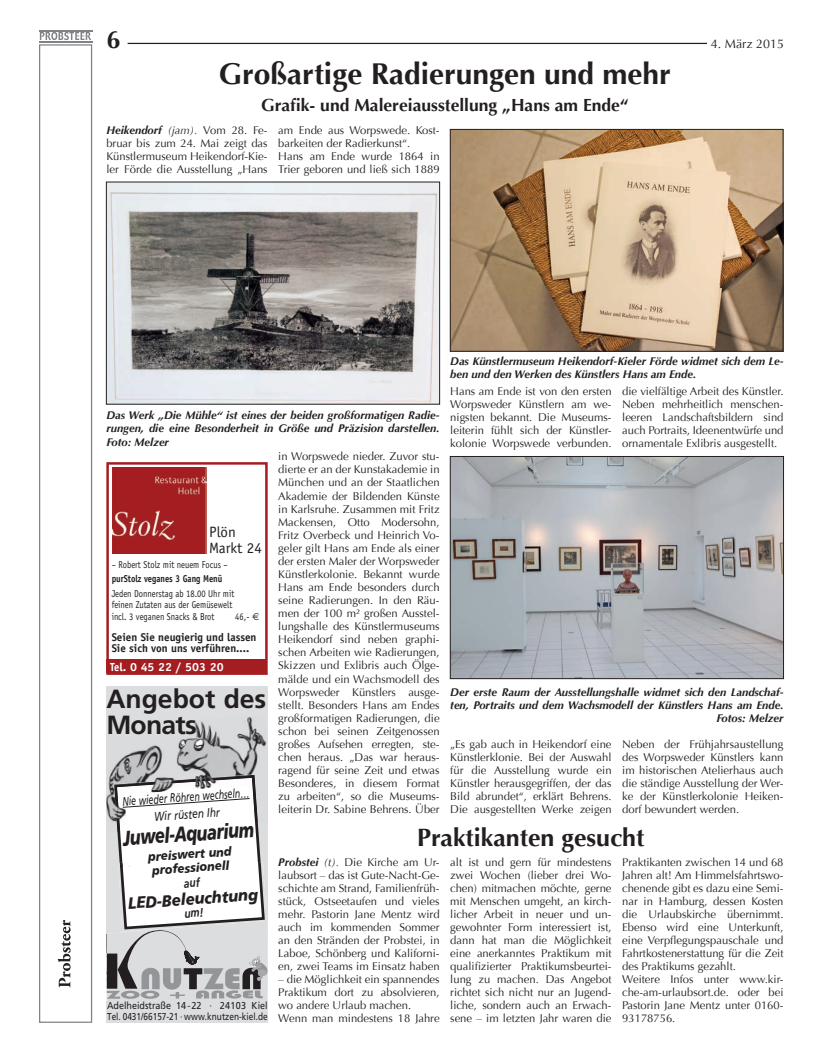
<style>
.page{position:relative;width:819px;height:1053px;background:#fff}
.page>*{position:absolute;margin:0;border:0;box-sizing:border-box;transform-origin:0 0}
.t1{font:italic 700 36.25px "Frutiger";color:#231f20}
.t2{font:700 30px "Optima";color:#231f20}
.t3{font:700 26.25px/26.2px "Frutiger";color:#231f20}
.t4{font:700 25px "Optima";color:#231f20}
.t5{font:900 24.38px/25.8px "Frutiger";color:#231f20}
.t6{font:italic 900 21.25px "Frutiger";color:#231f20;scale:.76 1}
.t7{font:italic 700 20px "Frutiger";color:#231f20;scale:.81 1}
.t8{font:700 17.5px "Optima";color:#231f20}
.t9{font:italic 17.5px/22.5px "Frutiger";color:#231f20}
.t10{font:italic 900 16.25px "Frutiger";color:#231f20;scale:.91 1}
.t11{font:15px/16px "Officina Sans";color:#231f20}
.t12{font:italic 12.5px/17.5px "Frutiger";color:#231f20;text-align:center;scale:.71 1}
.t13{font:italic 900 12.5px/13.8px "Frutiger";color:#231f20;scale:.91 1}
.t14{font:12.5px "Optima";color:#231f20}
.t15{font:700 11.75px "Officina Sans";color:#fff;scale:.89 1}
.t16{font:11.25px/13px "Optima";color:#231f20;text-align:justify}
.t17{font:italic 700 11.25px/13px "Optima";color:#231f20;text-align:right}
.t18{font:700 11.25px/11.2px "Officina Sans";color:#231f20}
.t19{font:10px/14.8px "Officina Sans";color:#231f20;scale:.85 1}
.t20{font:10px/11.2px "Frutiger";color:#231f20;scale:.9 1}
.t21{font:condensed 10px "Helvetica Neue";color:#231f20}
.s1{font-weight:700;font-style:italic}
.s2{font-style:italic}
.s3{font-weight:700}
.s4{font-family:"Euro Sans"}
.s5{font-family:"Euro Sans";font-size:22.12px}
</style>
<div class="page">
<hr style="left:128px;top:43px;width:581px;height:1px;background:#231f20">
<div style="left:707px;top:36px;width:76px;height:12px;background:#fff"></div>
<div style="left:39px;top:44px;width:53px;height:978px;border:1px solid #808285"></div>
<svg style="left:58px;top:920px;width:13px;height:67px"></svg>
<svg style="left:40px;top:32px;width:51px;height:8px"></svg>
<hr style="left:39px;top:30px;width:53px;height:1px;background:#808285">
<hr style="left:39px;top:41px;width:53px;height:1px;background:#808285">
<img style="left:106px;top:715px;width:162px;height:59px">
<div style="left:106px;top:686px;width:162px;height:26px;background:#dcdddf"></div>
<div style="left:106px;top:706px;width:87px;height:26px;background:#dcdddf"></div>
<div style="left:106px;top:659px;width:160px;height:13px;background:#a31d21"></div>
<div style="left:106px;top:462px;width:162px;height:212px;border:2px solid #a31d21"></div>
<img style="left:112px;top:467px;width:94px;height:86px">
<img style="left:452px;top:131px;width:329px;height:218px">
<div style="left:450px;top:129px;width:333px;height:222px;border:1px solid #231f20"></div>
<img style="left:108px;top:184px;width:330px;height:218px">
<div style="left:106px;top:182px;width:334px;height:222px;border:1px solid #231f20"></div>
<img style="left:452px;top:458px;width:329px;height:219px">
<div style="left:450px;top:456px;width:333px;height:223px;border:1px solid #231f20"></div>
<svg style="left:106px;top:774px;width:162px;height:249px"></svg>
<h3 class="t4" style="left:106px;top:25px;width:15px">6</h3>
<p class="t14" style="left:711px;top:36px;width:74px">4. März 2015</p>
<p class="t2" style="left:219px;top:57px;width:453px">Großartige Radierungen und mehr</p>
<p class="t8" style="left:261px;top:95px;width:369px">Grafik- und Malereiausstellung „Hans am Ende“</p>
<p class="t16" style="left:106px;top:123px;width:163px"><span class="s1">Heikendorf</span> <span class="s2">(jam).</span> Vom 28. Fe&shy;bruar bis zum 24. Mai zeigt das Künstlermuseum Heikendorf-Kie&shy;ler Förde die Ausstellung „Hans</p>
<p class="t16" style="left:278px;top:123px;width:163px;text-align:left">am Ende aus Worpswede. Kost&shy;barkeiten der Radierkunst“.<br>Hans am Ende wurde 1864 in<br>Trier geboren und ließ sich 1889</p>
<p class="t17" style="left:450px;top:355px;width:335px;text-align:left">Das Künstlermuseum Heikendorf-Kieler Förde widmet sich dem Le&shy;ben und den Werken des Künstlers Hans am Ende.</p>
<p class="t16" style="left:622px;top:385px;width:163px">die vielfältige Arbeit des Künstler.<br>Neben mehrheitlich menschen&shy;leeren Landschaftsbildern sind auch Portraits, Ideenentwürfe und ornamentale Exlibris ausgestellt.</p>
<p class="t16" style="left:450px;top:385px;width:163px">Hans am Ende ist von den ersten Worpsweder Künstlern am we&shy;nigsten bekannt. Die Museums&shy;leiterin fühlt sich der Künstler&shy;kolonie Worpswede verbunden.</p>
<p class="t17" style="left:106px;top:409px;width:335px;text-align:justify">Das Werk „Die Mühle“ ist eines der beiden großformatigen Radie&shy;rungen, die eine Besonderheit in Größe und Präzision darstellen.<br>Foto: Melzer</p>
<p class="t16" style="left:278px;top:450px;width:163px">in Worpswede nieder. Zuvor stu&shy;dierte er an der Kunstakademie in München und an der Staatlichen Akademie der Bildenden Künste in Karlsruhe. Zusammen mit Fritz Mackensen, Otto Modersohn, Fritz Overbeck und Heinrich Vo&shy;geler gilt Hans am Ende als einer der ersten Maler der Worpsweder Künstlerkolonie. Bekannt wurde Hans am Ende besonders durch seine Radierungen. In den Räu&shy;men der 100 m² großen Ausstel&shy;lungshalle des Künstlermuseums Heikendorf sind neben graphi&shy;schen Arbeiten wie Radierungen, Skizzen und Exlibris auch Ölge&shy;mälde und ein Wachsmodell des Worpsweder Künstlers ausge&shy;stellt. Besonders Hans am Endes großformatigen Radierungen, die schon bei seinen Zeitgenossen großes Aufsehen erregten, ste&shy;chen heraus. „Das war heraus&shy;ragend für seine Zeit und etwas Besonderes, in diesem Format zu arbeiten“, so die Museums&shy;leiterin Dr. Sabine Behrens. Über</p>
<p class="t11" style="left:209px;top:524px;width:54px">Plön<br>Markt 24</p>
<p class="t19" style="left:112px;top:557px;width:146px">– Robert Stolz mit neuem Focus – <span class="s3">purStolz veganes 3 Gang Menü<br></span>Jeden Donnerstag ab 18.00 Uhr mit</p>
<p class="t19" style="left:112px;top:599px;width:143px;line-height:11.2px">feinen Zutaten aus der Gemüsewelt incl. 3 veganen Snacks &amp; Brot</p>
<p class="t19" style="left:235px;top:609px;width:30px">46,- <span class="s4">€</span></p>
<p class="t18" style="left:112px;top:631px;width:146px">Seien Sie neugierig und lassen<br>Sie sich von uns verführen....</p>
<p class="t15" style="left:110px;top:659px;width:129px">Tel. 0 45 22 / 503 20</p>
<p class="t5" style="left:106px;top:683px;width:162px">Angebot der<br>Woche</p>
<p class="t17" style="left:450px;top:686px;width:335px">Der erste Raum der Ausstellungshalle widmet sich den Landschaf&shy;ten, Portraits und dem Wachsmodell der Künstlers Hans am Ende.<br>Fotos: Melzer</p>
<p class="t3" style="left:106px;top:685px;width:161px">Angebot des<br>Monats</p>
<p class="t16" style="left:450px;top:737px;width:163px">„Es gab auch in Heikendorf eine Künstlerklonie. Bei der Auswahl für die Ausstellung wurde ein Künstler herausgegriffen, der das Bild abrundet“, erklärt Behrens.<br>Die ausgestellten Werke zeigen</p>
<p class="t16" style="left:622px;top:737px;width:163px">Neben der Frühjahrsaustellung des Worpsweder Künstlers kann im historischen Atelierhaus auch die ständige Ausstellung der Wer&shy;ke der Künstlerkolonie Heiken&shy;dorf bewundert werden.</p>
<p class="t7" style="left:124px;top:790px;width:150px;rotate:-4deg">BLÄTTERMAGEN</p>
<p class="t9" style="left:126px;top:814px;width:112px;rotate:-4deg">schlachtfrisch<br><span class="s3">1 kg</span></p>
<p class="t12" style="left:122px;top:792px;width:180px;rotate:-4deg">Nie wieder Röhren wechseln…<br>Wir rüsten Ihr</p>
<p class="t6" style="left:122px;top:825px;width:174px;rotate:-4deg">Juwel-Aquarium</p>
<p class="t13" style="left:148px;top:849px;width:93px;rotate:-4deg">preiswert und professionell</p>
<p class="t10" style="left:127px;top:893px;width:144px;rotate:-4deg">LED-Beleuchtung</p>
<p class="t4" style="left:417px;top:823px;width:229px">Praktikanten gesucht</p>
<p class="t16" style="left:278px;top:855px;width:163px"><span class="s1">Probstei</span> <span class="s2">(t).</span> Die Kirche am Ur&shy;laubsort – das ist Gute-Nacht-Ge&shy;schichte am Strand, Familienfrüh&shy;stück, Ostseetaufen und vieles mehr. Pastorin Jane Mentz wird auch im kommenden Sommer an den Stränden der Probstei, in Laboe, Schönberg und Kaliforni&shy;en, zwei Teams im Einsatz haben</p>
<p class="t16" style="left:278px;top:972px;width:163px;text-align:left">– die Möglichkeit ein spannendes<br>Praktikum dort zu absolvieren, wo andere Urlaub machen.<br>Wenn man mindestens 18 Jahre</p>
<p class="t9" style="left:129px;top:849px;width:112px;rotate:-4deg">schlachtfrisch</p>
<p class="t1" style="left:159px;top:883px;width:95px;rotate:-4deg">1,99 <span class="s5">€</span></p>
<p class="t1" style="left:156px;top:848px;width:95px;rotate:-4deg">1,99 <span class="s5">€</span></p>
<p class="t16" style="left:450px;top:855px;width:163px">alt ist und gern für mindestens zwei Wochen (lieber drei Wo&shy;chen) mitmachen möchte, gerne mit Menschen umgeht, an kirch&shy;licher Arbeit in neuer und un&shy;gewohnter Form interessiert ist, dann hat man die Möglichkeit eine anerkanntes Praktikum mit qualifizierter Praktikumsbeurtei&shy;lung zu machen. Das Angebot richtet sich nicht nur an Jugend&shy;liche, sondern auch an Erwach&shy;sene – im letzten Jahr waren die</p>
<p class="t16" style="left:622px;top:855px;width:163px;text-align:left">Praktikanten zwischen 14 und 68<br>Jahren alt! Am Himmelsfahrtswo&shy;chenende gibt es dazu eine Semi&shy;nar in Hamburg, dessen Kosten die Urlaubskirche übernimmt.<br>Ebenso wird eine Unterkunft, eine Verpflegungspauschale und<br>Fahrtkostenerstattung für die Zeit des Praktikums gezahlt.<br>Weitere Infos unter www.kir&shy;che-am-urlaubsort.de. oder bei<br>Pastorin Jane Mentz unter 0160-<br>93178756.</p>
<p class="t20" style="left:107px;top:999px;width:180px">Adelheidstraße 14 -22 · 24103 Kiel<br>Tel. 0431/66157-21 · www.knutzen-kiel.de</p>
<p class="t21" style="left:112px;top:1000px;width:25px">del e</p>
<p class="t21" style="left:177px;top:1000px;width:27px">14 22</p>
<p class="t21" style="left:218px;top:1000px;width:6px">2</p>
<p class="t21" style="left:110px;top:1012px;width:22px">el. 04</p>
<p class="t21" style="left:171px;top:1012px;width:56px">36 · www.knut</p>
</div>
